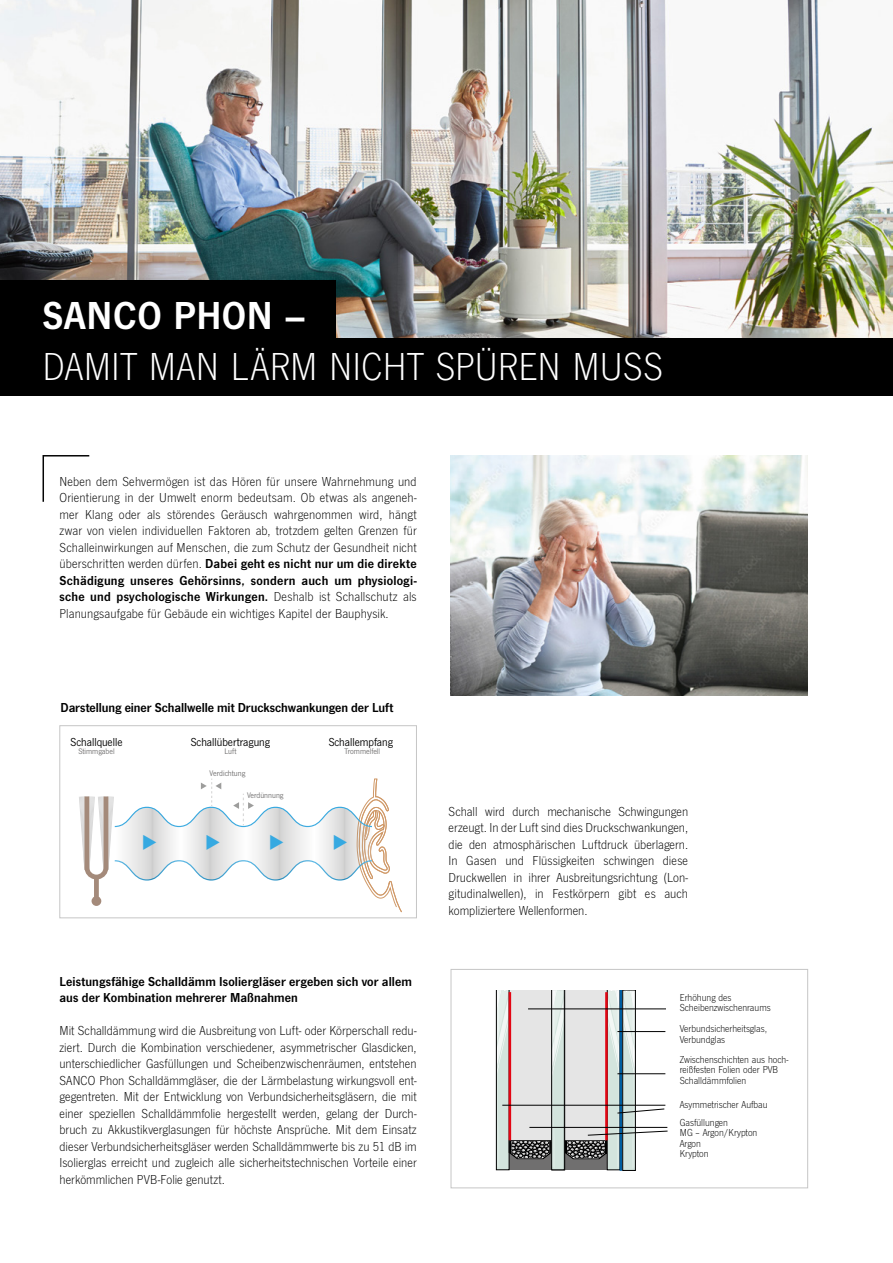
<style>
.page{position:relative;width:893px;height:1263px;background:#fff}
.page>*{position:absolute;margin:0;border:0;box-sizing:border-box;transform-origin:0 0}
.t1{font:300 40.5px "News Got";letter-spacing:.01em;color:#fff}
.t2{font:40.5px "News Got Dem";letter-spacing:.015em;color:#fff}
.t3{font:300 13.5px/16.5px "News Got";letter-spacing:.01em;color:#000;text-align:justify}
.t4{font:13.5px/16.5px "News Got Dem";letter-spacing:.005em;color:#000;text-align:justify}
.t5{font:12px "News Got";color:#000}
.t6{font:300 10.5px/10.5px "News Got";color:#000}
.t7{font:8.4px "News Got";color:#706f6f}
.s1{font-family:"News Got";font-weight:300}
</style>
<div class="page">
<div style="left:60px;top:725px;width:357px;height:193px;border:1px solid #c6c6c6"></div>
<div style="left:451px;top:969px;width:357px;height:219px;border:1px solid #c6c6c6"></div>
<img style="left:0;top:0;width:893px;height:338px">
<div style="left:0;top:281px;width:336px;height:57px;background:#000"></div>
<div style="left:0;top:338px;width:893px;height:57px;background:#000"></div>
<img style="left:451px;top:455px;width:357px;height:240px">
<svg style="left:42px;top:455px;width:48px;height:47px"></svg>
<svg style="left:496px;top:991px;width:172px;height:180px"></svg>
<svg style="left:79px;top:778px;width:323px;height:135px"></svg>
<h1 class="t2" style="left:43px;top:292px;width:265px">SANCO PHON –</h1>
<h1 class="t1" style="left:43px;top:344px;width:622px">DAMIT MAN LÄRM NICHT SPÜREN MUSS</h1>
<p class="t3" style="left:60px;top:473px;width:359px">Neben dem Sehvermögen ist das Hören für unsere Wahrnehmung und Orientierung in der Umwelt enorm bedeutsam. Ob etwas als angeneh&shy;mer Klang oder als störendes Geräusch wahrgenommen wird, hängt zwar von vielen individuellen Faktoren ab, trotzdem gelten Grenzen für Schalleinwirkungen auf Menschen, die zum Schutz der Gesundheit nicht</p>
<p class="t4" style="left:60px;top:556px;width:359px"><span class="s1">überschritten werden dürfen.</span> Dabei geht es nicht nur um die direkte Schädigung unseres Gehörsinns, sondern auch um physiologi&shy;sche und psychologische Wirkungen. <span class="s1">Deshalb ist Schallschutz als</span></p>
<p class="t3" style="left:60px;top:605px;width:331px">Planungsaufgabe für Gebäude ein wichtiges Kapitel der Bauphysik.</p>
<p class="t4" style="left:61px;top:699px;width:334px">Darstellung einer Schallwelle mit Druckschwankungen der Luft</p>
<p class="t5" style="left:71px;top:735px;width:53px">Schallquelle</p>
<p class="t7" style="left:78px;top:747px;width:38px">Stimmgabel</p>
<p class="t7" style="left:224px;top:747px;width:13px">Luft</p>
<p class="t7" style="left:345px;top:747px;width:37px">Trommelfell</p>
<p class="t7" style="left:210px;top:768px;width:37px">Verdichtung</p>
<p class="t7" style="left:247px;top:790px;width:38px">Verdünnung</p>
<p class="t5" style="left:191px;top:735px;width:81px">Schallübertragung</p>
<p class="t5" style="left:329px;top:735px;width:66px">Schallempfang</p>
<p class="t4" style="left:60px;top:973px;width:354px">Leistungsfähige Schalldämm Isoliergläser ergeben sich vor allem aus der Kombination mehrerer Maßnahmen</p>
<p class="t3" style="left:60px;top:1022px;width:359px">Mit Schalldämmung wird die Ausbreitung von Luft- oder Körperschall redu&shy;ziert. Durch die Kombination verschiedener, asymmetrischer Glasdicken, unterschiedlicher Gasfüllungen und Scheibenzwischenräumen, entstehen SANCO Phon Schalldämmgläser, die der Lärmbelastung wirkungsvoll ent&shy;gegentreten. Mit der Entwicklung von Verbundsicherheitsgläsern, die mit einer speziellen Schalldämmfolie hergestellt werden, gelang der Durch&shy;bruch zu Akkustikverglasungen für höchste Ansprüche. Mit dem Einsatz dieser Verbundsicherheitsgläser werden Schalldämmwerte bis zu 51 dB im Isolierglas erreicht und zugleich alle sicherheitstechnischen Vorteile einer herkömmlichen PVB-Folie genutzt.</p>
<p class="t3" style="left:449px;top:803px;width:241px">Schall wird durch mechanische Schwingungen erzeugt. In der Luft sind dies Druckschwankungen, die den atmosphärischen Luftdruck überlagern.<br>In Gasen und Flüssigkeiten schwingen diese Druckwellen in ihrer Ausbreitungsrichtung (Lon&shy;gitudinalwellen), in Festkörpern gibt es auch kompliziertere Wellenformen.</p>
<p class="t6" style="left:680px;top:992px;width:92px">Erhöhung des<br>Scheibenzwischenraums</p>
<p class="t6" style="left:680px;top:1023px;width:89px">Verbundsicherheitsglas,<br>Verbundglas</p>
<p class="t6" style="left:680px;top:1054px;width:110px">Zwischenschichten aus hoch&shy;reißfesten Folien oder PVB<br>Schalldämmfolien</p>
<p class="t6" style="left:680px;top:1095px;width:89px;line-height:18.1px">Asymmetrischer Aufbau<br>Gasfüllungen</p>
<p class="t6" style="left:680px;top:1127px;width:79px">MG – Argon/Krypton<br>Argon<br>Krypton</p>
</div>
